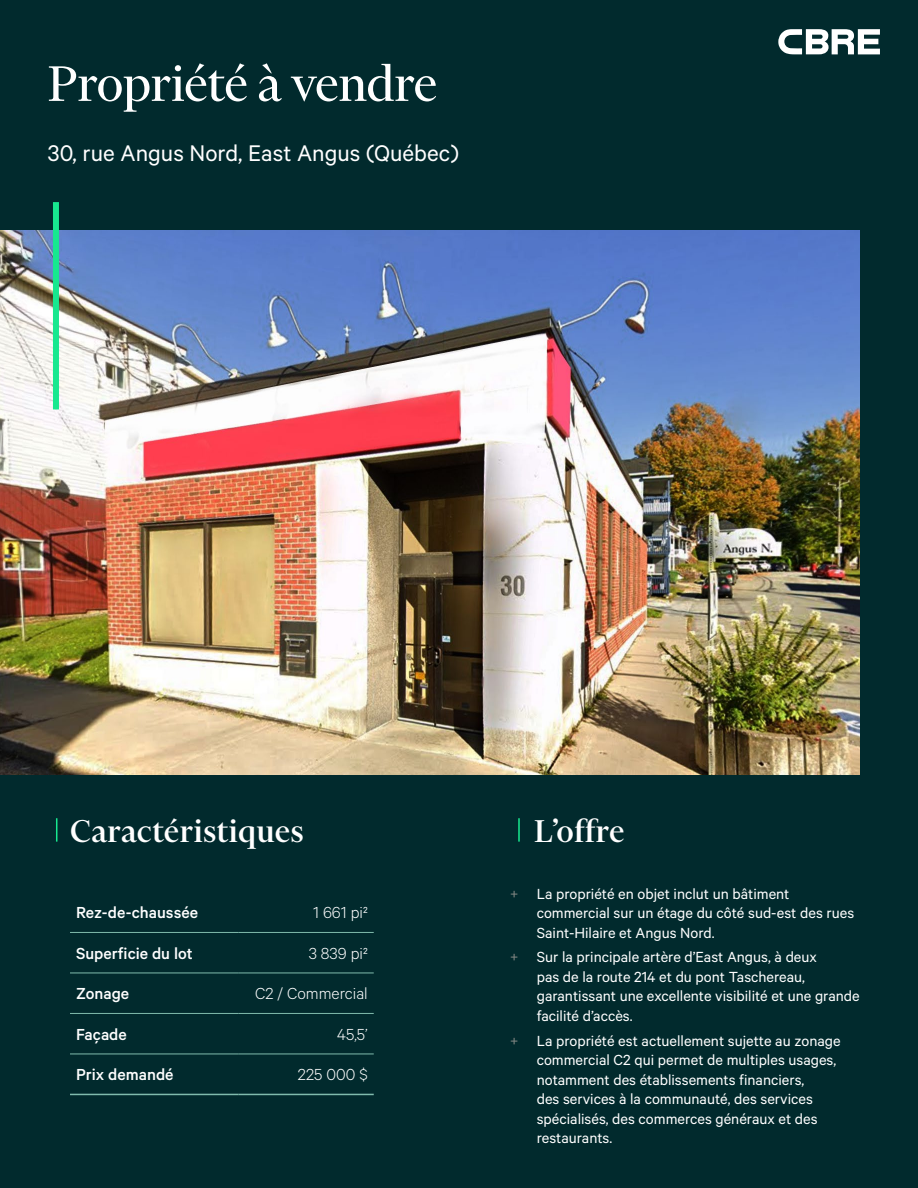
<style>
.page{position:relative;width:918px;height:1188px;background:#012a2d}
.page>*{position:absolute;margin:0;border:0;box-sizing:border-box;transform-origin:0 0}
.t1{font:57px "Financier Display";color:#fff}
.t2{font:500 36px "Financier Display";letter-spacing:.02em;color:#fff}
.t3{font:25.5px "Calibre";color:#fff}
.t4{font:500 18px "Calibre";color:#fff}
.t5{font:300 18px "Calibre";color:#fff}
.t6{font:16.5px/19.5px "Calibre";color:#fff}
.s1{color:#808581}
</style>
<div class="page">
<svg style="left:778px;top:29px;width:102px;height:25px"></svg>
<img style="left:0;top:230px;width:860px;height:545px">
<div style="left:53px;top:202px;width:6px;height:207px;background:#17e88f"></div>
<svg style="left:56px;top:818px;width:1px;height:24px"></svg>
<hr style="left:70px;top:932px;width:169px;height:1px;background:#80bbad">
<hr style="left:239px;top:932px;width:135px;height:1px;background:#80bbad">
<hr style="left:70px;top:973px;width:169px;height:1px;background:#80bbad">
<hr style="left:239px;top:973px;width:135px;height:1px;background:#80bbad">
<hr style="left:70px;top:1013px;width:169px;height:1px;background:#80bbad">
<hr style="left:239px;top:1013px;width:135px;height:1px;background:#80bbad">
<hr style="left:70px;top:1054px;width:169px;height:1px;background:#80bbad">
<hr style="left:239px;top:1054px;width:135px;height:1px;background:#80bbad">
<hr style="left:70px;top:1094px;width:169px;height:1px;background:#80bbad">
<hr style="left:239px;top:1094px;width:135px;height:1px;background:#80bbad">
<hr style="left:518px;top:818px;width:2px;height:24px;background:#17e88f">
<h1 class="t1" style="left:48px;top:54px;width:391px">Propriété à vendre</h1>
<h3 class="t3" style="left:48px;top:138px;width:412px">30, rue Angus Nord, East Angus (Québec)</h3>
<h2 class="t2" style="left:70px;top:812px;width:235px">Caractéristiques</h2>
<h2 class="t2" style="left:535px;top:812px;width:91px">L’offre</h2>
<p class="t4" style="left:76px;top:902px;width:124px">Rez-de-chaussée</p>
<p class="t5" style="left:313px;top:902px;width:56px">1 661 pi²</p>
<p class="t4" style="left:76px;top:942px;width:118px">Superficie du lot</p>
<p class="t5" style="left:309px;top:942px;width:61px">3 839 pi²</p>
<p class="t4" style="left:76px;top:983px;width:55px">Zonage</p>
<p class="t5" style="left:255px;top:983px;width:114px">C2 / Commercial</p>
<p class="t4" style="left:76px;top:1023px;width:52px">Façade</p>
<p class="t5" style="left:337px;top:1023px;width:32px">45,5’</p>
<p class="t4" style="left:76px;top:1064px;width:99px">Prix demandé</p>
<p class="t5" style="left:298px;top:1064px;width:71px">225 000 $</p>
<p class="t6" style="left:537px;top:883px;width:319px;text-indent:-27px"><span class="s1">+</span> La propriété en objet inclut un bâtiment commercial sur un étage du côté sud-est des rues<br>Saint-Hilaire et Angus Nord.</p>
<p class="t6" style="left:537px;top:947px;width:324px;text-indent:-27px"><span class="s1">+</span> Sur la principale artère d’East Angus, à deux<br>pas de la route 214 et du pont Taschereau, garantissant une excellente visibilité et une grande facilité d’accès.</p>
<p class="t6" style="left:537px;top:1030px;width:305px;text-indent:-27px"><span class="s1">+</span> La propriété est actuellement sujette au zonage commercial C2 qui permet de multiples usages, notamment des établissements financiers,<br>des services à la communauté, des services spécialisés, des commerces généraux et des restaurants.</p>
</div>
